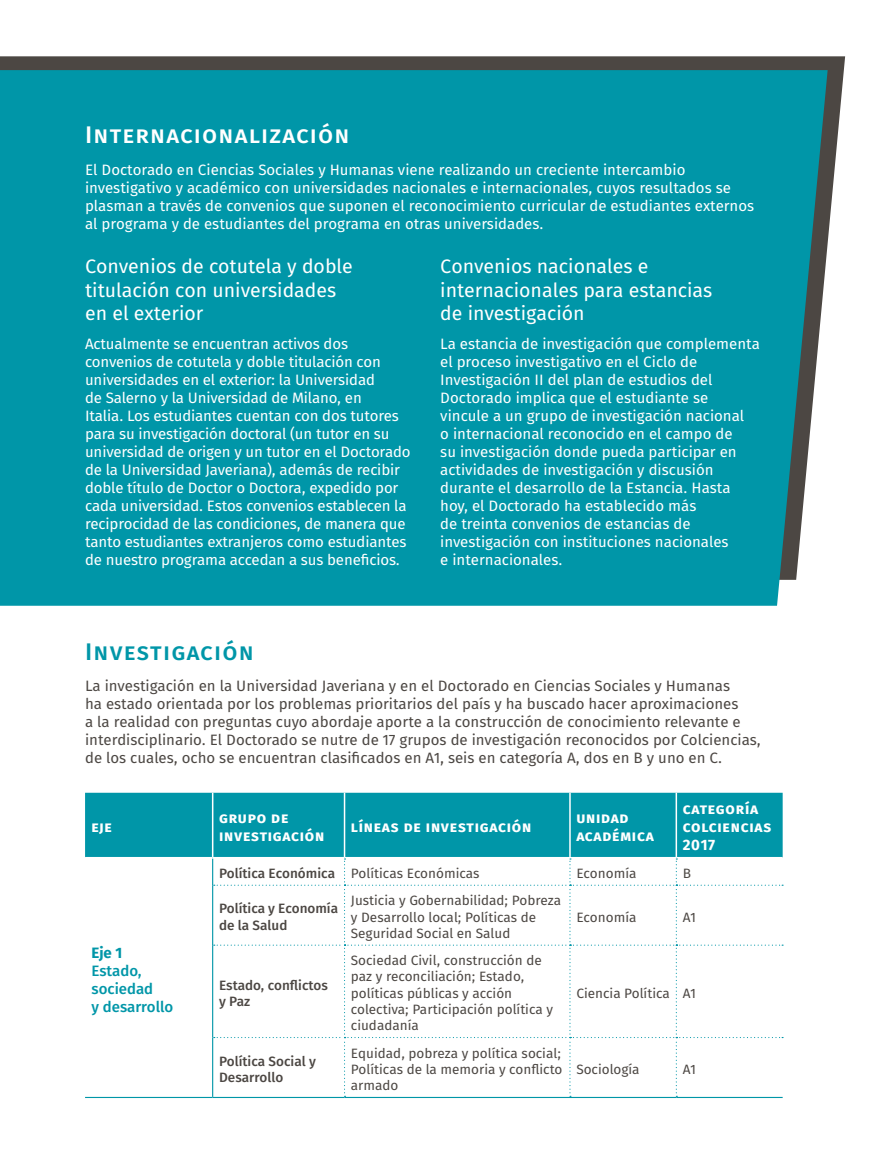
<style>
.page{position:relative;width:872px;height:1170px;background:#fff}
.page>*{position:absolute;margin:0;border:0;box-sizing:border-box;transform-origin:0 0}
.t1{font:24px "Fira Sans OT Medium";letter-spacing:.05em;color:#fff}
.t2{font:24px "Fira Sans OT Medium";letter-spacing:.05em;color:#0096a8}
.t3{font:19.5px/23.4px "Fira Sans OT";color:#fff}
.t4{font:15px/18px "Fira Sans OT";color:#fff}
.t5{font:15px/18px "Fira Sans OT";color:#4c4743}
.t6{font:700 15px/18px "Fira Sans OT";letter-spacing:.05em;color:#fff}
.t7{font:15px/18px "Fira Sans OT Medium";color:#0096a8}
.t8{font:700 15px "Fira Sans OT";color:#0096a8}
.t9{font:13.5px/16.2px "Fira Sans OT";color:#4c4743}
.t10{font:13.5px/16.2px "Fira Sans OT Medium";color:#4c4743}
</style>
<div class="page">
<svg style="left:0;top:56px;width:845px;height:194px;background:#65615e"></svg>
<div style="left:0;top:70px;width:827px;height:535px;background:#0096a8"></div>
<div style="left:85px;top:792px;width:697px;height:64px;background:#0096a8"></div>
<hr style="left:85px;top:1096px;width:128px;height:1px;background:#0096a8">
<hr style="left:213px;top:1096px;width:131px;height:1px;background:#0096a8">
<hr style="left:344px;top:1096px;width:226px;height:1px;background:#0096a8">
<hr style="left:570px;top:1096px;width:106px;height:1px;background:#0096a8">
<hr style="left:676px;top:1096px;width:106px;height:1px;background:#0096a8">
<hr style="left:212px;top:792px;width:1px;height:64px;background:#fff">
<hr style="left:344px;top:792px;width:1px;height:64px;background:#fff">
<hr style="left:569px;top:792px;width:2px;height:64px;background:#fff">
<hr style="left:675px;top:792px;width:2px;height:64px;background:#fff">
<svg style="left:212px;top:858px;width:571px;height:238px"></svg>
<p class="t1" style="left:85px;top:117px;width:266px">Internacionalización</p>
<p class="t4" style="left:85px;top:162px;width:671px">El Doctorado en Ciencias Sociales y Humanas viene realizando un creciente intercambio investigativo y académico con universidades nacionales e internacionales, cuyos resultados se plasman a través de convenios que suponen el reconocimiento curricular de estudiantes externos al programa y de estudiantes del programa en otras universidades.</p>
<p class="t3" style="left:85px;top:256px;width:269px">Convenios de cotutela y doble titulación con universidades en el exterior</p>
<p class="t3" style="left:440px;top:256px;width:274px">Convenios nacionales e internacionales para estancias de investigación</p>
<p class="t4" style="left:85px;top:335px;width:327px">Actualmente se encuentran activos dos convenios de cotutela y doble titulación con universidades en el exterior: la Universidad<br>de Salerno y la Universidad de Milano, en<br>Italia. Los estudiantes cuentan con dos tutores para su investigación doctoral (un tutor en su universidad de origen y un tutor en el Doctorado de la Universidad Javeriana), además de recibir doble título de Doctor o Doctora, expedido por cada universidad. Estos convenios establecen la reciprocidad de las condiciones, de manera que tanto estudiantes extranjeros como estudiantes de nuestro programa accedan a sus beneficios.</p>
<p class="t4" style="left:440px;top:335px;width:321px">La estancia de investigación que complementa el proceso investigativo en el Ciclo de Investigación II del plan de estudios del Doctorado implica que el estudiante se vincule a un grupo de investigación nacional<br>o internacional reconocido en el campo de<br>su investigación donde pueda participar en actividades de investigación y discusión durante el desarrollo de la Estancia. Hasta hoy, el Doctorado ha establecido más<br>de treinta convenios de estancias de investigación con instituciones nacionales<br>e internacionales.</p>
<p class="t2" style="left:85px;top:634px;width:170px">Investigación</p>
<p class="t5" style="left:85px;top:677px;width:677px">La investigación en la Universidad Javeriana y en el Doctorado en Ciencias Sociales y Humanas<br>ha estado orientada por los problemas prioritarios del país y ha buscado hacer aproximaciones<br>a la realidad con preguntas cuyo abordaje aporte a la construcción de conocimiento relevante e interdisciplinario. El Doctorado se nutre de 17 grupos de investigación reconocidos por Colciencias, de los cuales, ocho se encuentran clasificados en A1, seis en categoría A, dos en B y uno en C.</p>
<p class="t6" style="left:91px;top:819px;width:22px">eje</p>
<p class="t6" style="left:219px;top:810px;width:107px">grupo de investigación</p>
<p class="t6" style="left:351px;top:819px;width:182px">líneas de investigación</p>
<p class="t6" style="left:576px;top:810px;width:79px">unidad académica</p>
<p class="t6" style="left:682px;top:801px;width:90px">categoría colciencias<br>2017</p>
<p class="t8" style="left:91px;top:941px;width:32px">Eje 1</p>
<p class="t7" style="left:91px;top:962px;width:63px">Estado, sociedad</p>
<p class="t7" style="left:91px;top:998px;width:83px">y desarrollo</p>
<p class="t10" style="left:219px;top:865px;width:117px">Política Económica</p>
<p class="t9" style="left:351px;top:865px;width:130px">Políticas Económicas</p>
<p class="t9" style="left:576px;top:865px;width:62px">Economía</p>
<p class="t9" style="left:682px;top:865px;width:10px">B</p>
<p class="t10" style="left:219px;top:901px;width:121px">Política y Economía de la Salud</p>
<p class="t9" style="left:351px;top:893px;width:212px">Justicia y Gobernabilidad; Pobreza y Desarrollo local; Políticas de<br>Seguridad Social en Salud</p>
<p class="t9" style="left:576px;top:909px;width:62px">Economía</p>
<p class="t9" style="left:682px;top:909px;width:15px">A1</p>
<p class="t10" style="left:219px;top:977px;width:110px">Estado, conflictos y Paz</p>
<p class="t9" style="left:351px;top:953px;width:204px">Sociedad Civil, construcción de paz y reconciliación; Estado, políticas públicas y acción colectiva; Participación política y ciudadanía</p>
<p class="t10" style="left:219px;top:1053px;width:98px">Política Social y<br>Desarrollo</p>
<p class="t9" style="left:351px;top:1045px;width:213px;text-align:justify">Equidad, pobreza y política social; Políticas de la memoria y conflicto armado</p>
<p class="t9" style="left:576px;top:985px;width:95px">Ciencia Política</p>
<p class="t9" style="left:682px;top:985px;width:15px">A1</p>
<p class="t9" style="left:576px;top:1061px;width:65px">Sociología</p>
<p class="t9" style="left:682px;top:1061px;width:15px">A1</p>
</div>
